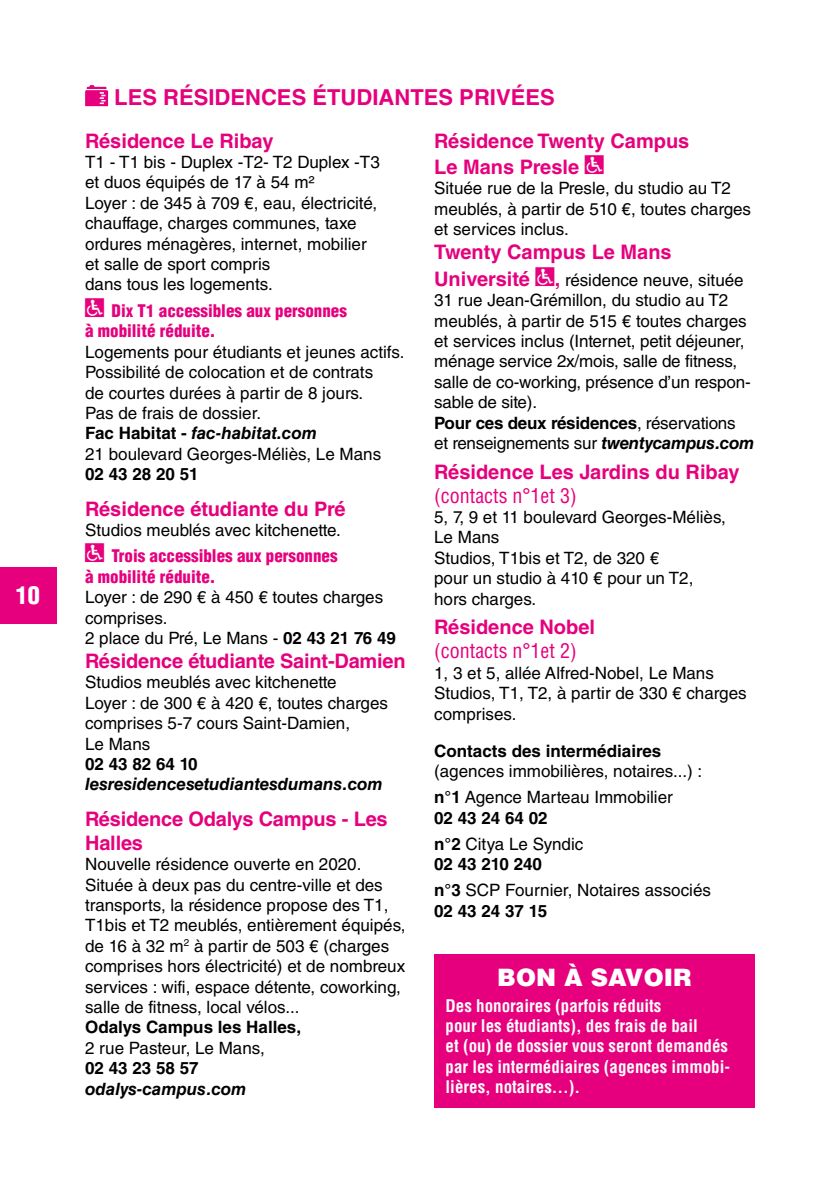
<style>
.page{position:relative;width:840px;height:1191px;background:#fff}
.page>*{position:absolute;margin:0;border:0;box-sizing:border-box;transform-origin:0 0}
.t1{font:900 24px "Helvetica LT Std";color:#fff}
.t2{font:900 condensed 24px "Helvetica LT Std";color:#fff}
.t3{font:700 22px "Helvetica LT Std";color:#e6007d}
.t4{font:700 20px/26.4px "Helvetica LT Std";color:#e6007d}
.t5{font:condensed 20px "Helvetica LT Std";color:#e6007d}
.t6{font:17px/20.4px "Helvetica LT Std";color:#000}
.t7{font:700 condensed 17px/20.4px "Helvetica LT Std";color:#fff}
.t8{font:700 17px/26px "Helvetica LT Std";color:#000}
.t9{font:900 condensed 17px/20.4px "Helvetica LT Std";color:#e6007d}
.t10{font:italic 700 17px "Helvetica LT Std";color:#000}
.s1{font-family:"Communications P01";font-weight:400;font-stretch:normal;font-size:22px}
.s2{font-weight:700}
.s3{font-weight:700;font-style:italic}
.s4{font-family:"Communications P01";font-size:22px;color:#e6007d}
.s5{font-weight:900;font-stretch:condensed;color:#e6007d}
.s6{font-family:"Communications P01";font-weight:400;font-size:22px}
.s7{font-weight:700;font-size:20px;color:#e6007d}
.s8{font-weight:400}
</style>
<div class="page">
<svg style="left:85px;top:85px;width:23px;height:21px"></svg>
<div style="left:434px;top:954px;width:320px;height:153px;background:#e6007d"></div>
<div style="left:0;top:567px;width:57px;height:57px;background:#e6007d"></div>
<h1 class="t2" style="left:16px;top:580px;width:26px">10</h1>
<p class="t3" style="left:114px;top:84px;width:442px">LES RÉSIDENCES ÉTUDIANTES PRIVÉES</p>
<p class="t4" style="left:85px;top:127px;width:190px">Résidence Le Ribay</p>
<p class="t6" style="left:85px;top:152px;width:296px">T1 - T1 bis - Duplex -T2- T2 Duplex -T3 et duos équipés de 17 à 54 m²<br>Loyer : de 345 à 709 €, eau, électricité, chauffage, charges communes, taxe ordures ménagères, internet, mobilier et salle de sport compris<br>dans tous les logements.</p>
<p class="t9" style="left:85px;top:300px;width:263px"><span class="s1">p</span> Dix T1 accessibles aux personnes à mobilité réduite.</p>
<p class="t6" style="left:85px;top:341px;width:321px">Logements pour étudiants et jeunes actifs.<br>Possibilité de colocation et de contrats<br>de courtes durées à partir de 8 jours.<br>Pas de frais de dossier.<br><span class="s2">Fac Habitat -</span> <span class="s3">fac-habitat.com<br></span>21 boulevard Georges-Méliès, Le Mans</p>
<p class="t8" style="left:85px;top:461px;width:115px">02 43 28 20 51</p>
<p class="t4" style="left:85px;top:495px;width:262px">Résidence étudiante du Pré</p>
<p class="t6" style="left:85px;top:517px;width:257px;line-height:26.4px">Studios meublés avec kitchenette. <span class="s4">p</span> <span class="s5">Trois accessibles aux personnes</span></p>
<p class="t9" style="left:85px;top:566px;width:132px">à mobilité réduite.</p>
<p class="t6" style="left:85px;top:587px;width:312px">Loyer : de 290 € à 450 € toutes charges comprises.<br>2 place du Pré, Le Mans - <span class="s2">02 43 21 76 49</span></p>
<p class="t4" style="left:85px;top:647px;width:322px">Résidence étudiante Saint-Damien</p>
<p class="t6" style="left:85px;top:672px;width:304px">Studios meublés avec kitchenette<br>Loyer : de 300 € à 420 €, toutes charges comprises 5-7 cours Saint-Damien,<br>Le Mans</p>
<p class="t8" style="left:85px;top:750px;width:114px">02 43 82 64 10</p>
<p class="t10" style="left:85px;top:774px;width:299px">lesresidencesetudiantesdumans.com</p>
<p class="t4" style="left:85px;top:806px;width:304px;line-height:24px">Résidence Odalys Campus - Les<br>Halles</p>
<p class="t6" style="left:85px;top:854px;width:322px">Nouvelle résidence ouverte en 2020.<br>Située à deux pas du centre-ville et des transports, la résidence propose des T1, T1bis et T2 meublés, entièrement équipés, de 16 à 32 m<sup>2</sup> à partir de 503 € (charges comprises hors électricité) et de nombreux services : wifi, espace détente, coworking, salle de fitness, local vélos...</p>
<p class="t8" style="left:85px;top:1014px;width:217px">Odalys Campus les Halles,</p>
<p class="t6" style="left:85px;top:1037px;width:181px">2 rue Pasteur, Le Mans,</p>
<p class="t8" style="left:85px;top:1055px;width:115px">02 43 23 58 57</p>
<p class="t10" style="left:85px;top:1078px;width:163px">odalys-campus.com</p>
<p class="t4" style="left:434px;top:127px;width:256px">Résidence Twenty Campus<br>Le Mans Presle <span class="s6">p</span></p>
<p class="t6" style="left:434px;top:178px;width:318px">Située rue de la Presle, du studio au T2 meublés, à partir de 510 €, toutes charges et services inclus.</p>
<p class="t4" style="left:434px;top:239px;width:239px">Twenty Campus Le Mans</p>
<p class="t6" style="left:434px;top:269px;width:321px"><span class="s7">Université</span> <span class="s4">p</span><span class="s7">,</span> résidence neuve, située 31 rue Jean-Grémillon, du studio au T2 meublés, à partir de 515 € toutes charges et services inclus (Internet, petit déjeuner, ménage service 2x/mois, salle de fitness, salle de co-working, présence d’un respon&shy;sable de site).<br><span class="s2">Pour ces deux résidences</span>, réservations<br>et renseignements sur <span class="s3">twentycampus.com</span></p>
<p class="t4" style="left:434px;top:458px;width:307px">Résidence Les Jardins du Ribay</p>
<p class="t5" style="left:434px;top:483px;width:144px">(contacts n°1et 3)</p>
<p class="t6" style="left:434px;top:507px;width:293px">5, 7, 9 et 11 boulevard Georges-Méliès,<br>Le Mans<br>Studios, T1bis et T2, de 320 €<br>pour un studio à 410 € pour un T2, hors charges.</p>
<p class="t4" style="left:434px;top:614px;width:162px">Résidence Nobel</p>
<p class="t5" style="left:434px;top:638px;width:144px">(contacts n°1et 2)</p>
<p class="t6" style="left:434px;top:662px;width:314px">1, 3 et 5, allée Alfred-Nobel, Le Mans<br>Studios, T1, T2, à partir de 330 € charges comprises.</p>
<p class="t8" style="left:434px;top:737px;width:228px">Contacts des intermédiaires</p>
<p class="t6" style="left:434px;top:758px;width:269px;line-height:26px">(agences immobilières, notaires...) : <span class="s2">n°1</span> Agence Marteau Immobilier</p>
<p class="t8" style="left:434px;top:804px;width:151px">02 43 24 64 02<br>n°2 <span class="s8">Citya Le Syndic</span></p>
<p class="t6" style="left:434px;top:851px;width:278px;line-height:26px"><span class="s2">02 43 210 240<br>n°3</span> SCP Fournier, Notaires associés</p>
<p class="t8" style="left:434px;top:897px;width:114px">02 43 24 37 15</p>
<h1 class="t1" style="left:497px;top:961px;width:196px">BON À SAVOIR</h1>
<p class="t7" style="left:445px;top:995px;width:286px">Des honoraires (parfois réduits<br>pour les étudiants), des frais de bail<br>et (ou) de dossier vous seront demandés par les intermédiaires (agences immobi&shy;lières, notaires…).</p>
</div>
